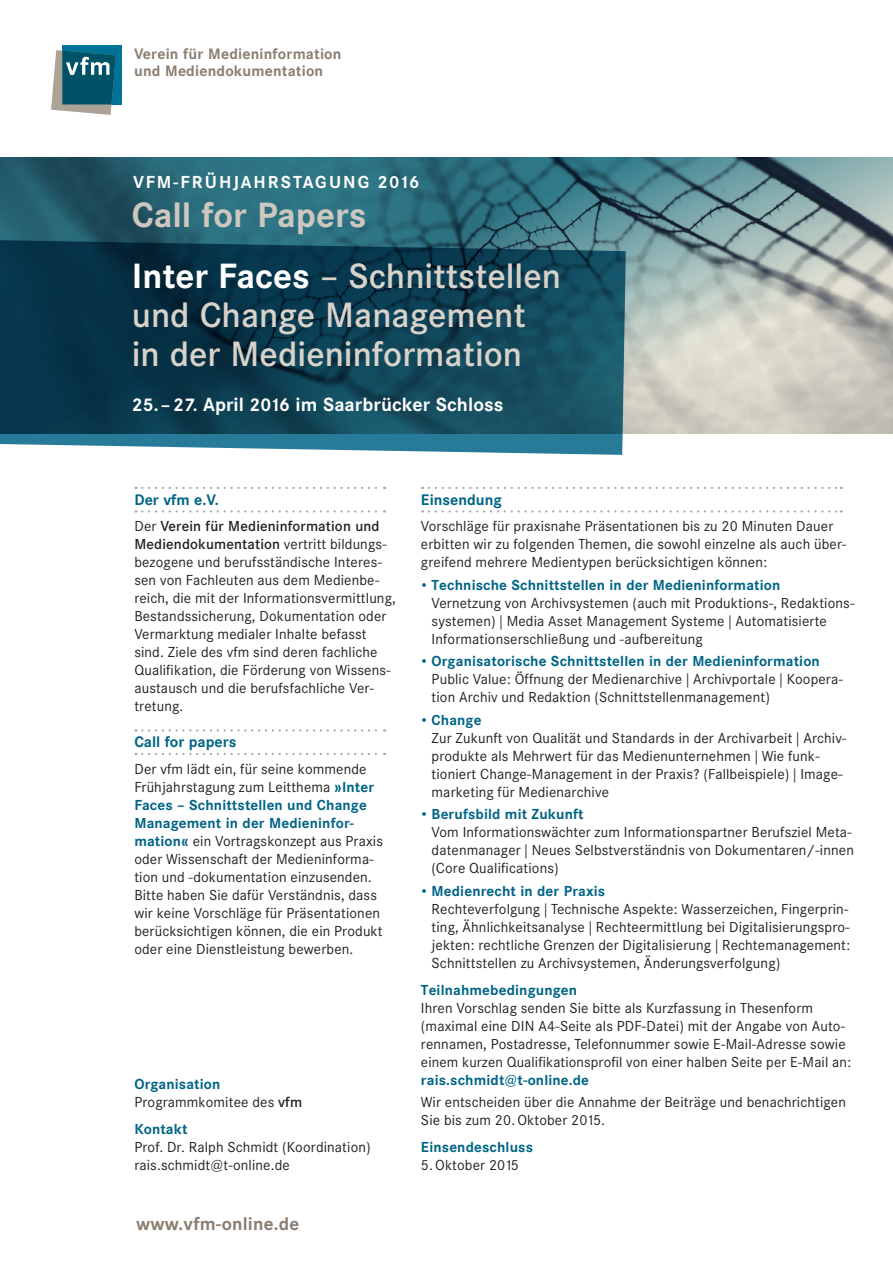
<style>
.page{position:relative;width:893px;height:1263px;background:#fff}
.page>*{position:absolute;margin:0;border:0;box-sizing:border-box;transform-origin:0 0}
.t1{font:500 34.5px/61.5px "Corporate SBQ";color:#d8d2cb}
.t2{font:700 18.75px "Corporate SBQ";letter-spacing:.005em;color:#fff}
.t3{font:700 18px "Corporate SBQ";letter-spacing:.01em;color:#8a7e71}
.t4{font:700 17.1px "Corporate SBQ";letter-spacing:.105em;color:#fff}
.t5{font:700 15px "Corporate SBQ";color:#006486}
.t6{font:700 14.85px/16.5px "Corporate SBQ";letter-spacing:.01em;color:#8a7e71}
.t7{font:14.25px/18px "Corporate SBQ";letter-spacing:.01em;color:#231f20}
.t8{font:700 14.25px "Corporate SBQ";letter-spacing:.01em;color:#006486}
.s1{font-weight:700;color:#cdc7bf}
.s2{font-weight:700;color:#fff}
.s3{font-size:18px}
.s4{font-weight:500}
.s5{font-weight:700;color:#006486}
</style>
<div class="page">
<svg style="left:0;top:157px;width:893px;height:277px;background:#749598"></svg>
<div style="left:62px;top:45px;width:60px;height:59px;background:#007295"></div>
<svg style="left:51px;top:50px;width:65px;height:65px;background:#4e808b"></svg>
<svg style="left:0;top:240px;width:626px;height:215px;background:#16475b"></svg>
<svg style="left:142px;top:487px;width:243px;height:2px"></svg>
<svg style="left:142px;top:510px;width:243px;height:2px"></svg>
<svg style="left:142px;top:729px;width:243px;height:2px"></svg>
<svg style="left:142px;top:753px;width:243px;height:2px"></svg>
<svg style="left:429px;top:487px;width:413px;height:2px"></svg>
<svg style="left:429px;top:510px;width:413px;height:2px"></svg>
<p class="t6" style="left:134px;top:46px;width:209px">Verein für Medieninformation und Mediendokumentation</p>
<p class="t4" style="left:133px;top:171px;width:288px">vfm-Frühjahrstagung 2016</p>
<h1 class="t1" style="left:132px;top:184px;width:431px"><span class="s1">Call for Papers<br></span><span class="s2">Inter Faces</span> – Schnittstellen</h1>
<h1 class="t1" style="left:132px;top:296px;width:395px;line-height:39px">und Change Management in der Medieninformation</h1>
<h2 class="t2" style="left:132px;top:393px;width:373px"><span class="s3">25. – 27.</span> April <span class="s3">2016</span> im Saarbrücker Schloss</h2>
<p class="t5" style="left:134px;top:490px;width:86px">Der vfm e.V.</p>
<p class="t7" style="left:134px;top:517px;width:263px">Der <span class="s4">Verein für Medieninformation und Mediendokumentation</span> vertritt bildungs&shy;bezogene und berufsständische Interes&shy;sen von Fachleuten aus dem Medienbe&shy;reich, die mit der Informationsvermittlung, Bestandssicherung, Dokumentation oder Vermarktung medialer Inhalte befasst sind. Ziele des vfm sind deren fachliche Qualifikation, die Förderung von Wissens&shy;austausch und die berufsfachliche Ver&shy;tretung.</p>
<p class="t5" style="left:134px;top:733px;width:104px">Call for papers</p>
<p class="t7" style="left:134px;top:760px;width:250px">Der vfm lädt ein, für seine kommende Frühjahrstagung zum Leitthema <span class="s5">»Inter Faces – Schnittstellen und Change Management in der Medieninfor&shy;mation«</span> ein Vortragskonzept aus Praxis oder Wissenschaft der Medieninforma&shy;tion und ‑dokumentation einzusenden.<br>Bitte haben Sie dafür Verständnis, dass wir keine Vorschläge für Präsentationen berücksichtigen können, die ein Produkt oder eine Dienstleistung bewerben.</p>
<p class="t7" style="left:134px;top:1075px;width:169px"><span class="s5">Organisation<br></span>Programmkomitee des <span class="s4">vfm</span></p>
<p class="t8" style="left:134px;top:1120px;width:55px">Kontakt</p>
<p class="t7" style="left:134px;top:1138px;width:238px">Prof. Dr. Ralph Schmidt (Koordination) rais.schmidt@t-online.de</p>
<p class="t3" style="left:136px;top:1213px;width:165px">www.vfm-online.de</p>
<p class="t5" style="left:421px;top:490px;width:82px">Einsendung</p>
<p class="t7" style="left:421px;top:517px;width:427px">Vorschläge für praxisnahe Präsentationen bis zu 20 Minuten Dauer erbitten wir zu folgenden Themen, die sowohl einzelne als auch über&shy;greifend mehrere Medientypen berücksichtigen können:</p>
<p class="t8" style="left:422px;top:576px;width:360px">• Technische Schnittstellen in der Medieninformation</p>
<p class="t7" style="left:432px;top:594px;width:424px">Vernetzung von Archivsystemen (auch mit Produktions-, Redaktions&shy;systemen) | Media Asset Management Systeme | Automatisierte<br>Informationserschließung und ‑aufbereitung</p>
<p class="t8" style="left:422px;top:653px;width:399px">• Organisatorische Schnittstellen in der Medieninformation</p>
<p class="t7" style="left:432px;top:670px;width:413px">Public Value: Öffnung der Medienarchive | Archivportale | Koopera&shy;tion Archiv und Redaktion (Schnittstellenmanagement)</p>
<p class="t8" style="left:422px;top:711px;width:61px">• Change</p>
<p class="t7" style="left:432px;top:729px;width:416px">Zur Zukunft von Qualität und Standards in der Archivarbeit | Archiv&shy;produkte als Mehrwert für das Medienunternehmen | Wie funk&shy;tioniert Change-Management in der Praxis? (Fallbeispiele) | Image&shy;marketing für Medienarchive</p>
<p class="t8" style="left:422px;top:806px;width:163px">• Berufsbild mit Zukunft</p>
<p class="t7" style="left:432px;top:823px;width:424px">Vom Informationswächter zum Informationspartner┃Berufsziel Meta&shy;datenmanager | Neues Selbstverständnis von Dokumentaren/-innen (Core Qualifications)</p>
<p class="t8" style="left:422px;top:882px;width:185px">• Medienrecht in der Praxis</p>
<p class="t7" style="left:432px;top:900px;width:420px">Rechteverfolgung | Technische Aspekte: Wasserzeichen, Fingerprin&shy;ting, Ähnlichkeitsanalyse | Rechteermittlung bei Digitalisierungspro&shy;jekten: rechtliche Grenzen der Digitalisierung | Rechtemanagement:<br>Schnittstellen zu Archivsystemen, Änderungsverfolgung)</p>
<p class="t8" style="left:421px;top:981px;width:158px">Teilnahmebedingungen</p>
<p class="t7" style="left:421px;top:999px;width:432px">Ihren Vorschlag senden Sie bitte als Kurzfassung in Thesenform (maximal eine DIN A4-Seite als PDF-Datei) mit der Angabe von Auto&shy;rennamen, Postadresse, Telefonnummer sowie E-Mail-Adresse sowie einem kurzen Qualifikationsprofil von einer halben Seite per E-Mail an:</p>
<p class="t8" style="left:421px;top:1071px;width:169px">rais.schmidt@t-online.de</p>
<p class="t7" style="left:421px;top:1093px;width:426px">Wir entscheiden über die Annahme der Beiträge und benachrichtigen<br>Sie bis zum 20.Oktober 2015.</p>
<p class="t8" style="left:421px;top:1139px;width:114px">Einsendeschluss</p>
<p class="t7" style="left:421px;top:1156px;width:99px">5.Oktober 2015</p>
</div>
